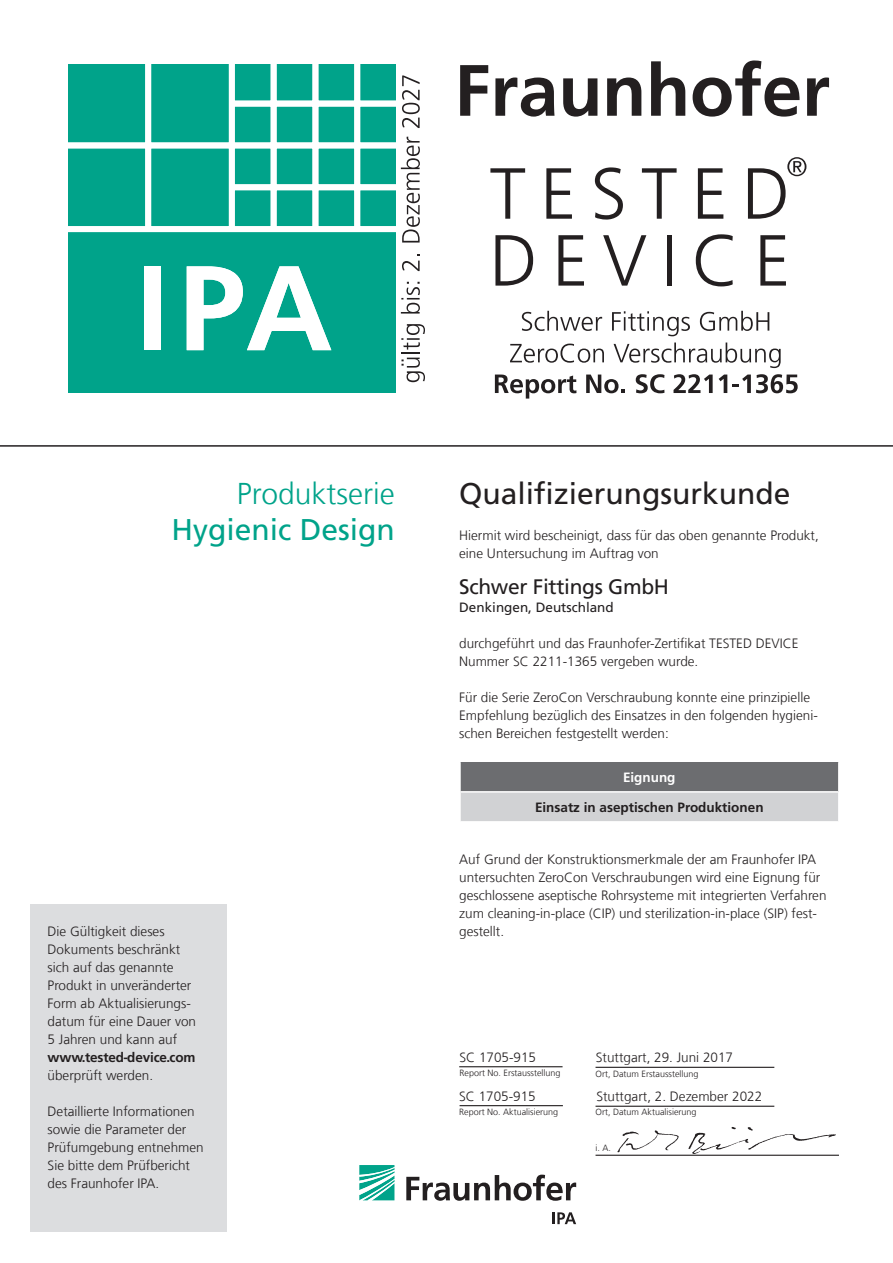
<style>
.page{position:relative;width:893px;height:1263px;background:#fff}
.page>*{position:absolute;margin:0;border:0;box-sizing:border-box;transform-origin:0 0}
.t1{font:30px "Frutiger LT Com";color:#231f20}
.t2{font:30px "Frutiger LT Com";color:#00a38a}
.t3{font:300 30px "Frutiger LT Com";color:#00a38a}
.t4{font:21px "Frutiger LT Com";letter-spacing:-.015em;color:#231f20}
.t5{font:300 13.5px/18px "Frutiger LT Com";color:#231f20}
.t6{font:700 13.5px "Frutiger LT Com";color:#231f20}
.t7{font:13.5px "Frutiger LT Com";color:#231f20}
.t8{font:700 13.5px "Frutiger LT Com";color:#fff}
.t9{font:300 9px "Frutiger LT Com";color:#231f20}
</style>
<div class="page">
<svg style="left:617px;top:1130px;width:62px;height:23px"></svg>
<svg style="left:688px;top:1127px;width:148px;height:27px"></svg>
<hr style="left:0;top:445px;width:893px;height:2px;background:#231f20">
<svg style="left:359px;top:1165px;width:35px;height:35px"></svg>
<svg style="left:406px;top:1174px;width:170px;height:27px"></svg>
<svg style="left:552px;top:1212px;width:24px;height:12px"></svg>
<hr style="left:595px;top:1155px;width:244px;height:1px;background:#231f20">
<hr style="left:595px;top:1067px;width:179px;height:1px;background:#231f20">
<hr style="left:595px;top:1106px;width:179px;height:1px;background:#231f20">
<hr style="left:459px;top:1066px;width:104px;height:1px;background:#231f20">
<hr style="left:460px;top:1105px;width:103px;height:1px;background:#231f20">
<div style="left:68px;top:65px;width:327px;height:328px;background:#00a38a"></div>
<div style="left:229px;top:51px;width:6px;height:178px;background:#fff"></div>
<div style="left:232px;top:184px;width:172px;height:6px;background:#fff"></div>
<div style="left:232px;top:101px;width:172px;height:6px;background:#fff"></div>
<div style="left:354px;top:51px;width:6px;height:178px;background:#fff"></div>
<div style="left:271px;top:51px;width:6px;height:178px;background:#fff"></div>
<div style="left:312px;top:51px;width:6px;height:178px;background:#fff"></div>
<div style="left:145px;top:51px;width:6px;height:178px;background:#fff"></div>
<div style="left:60px;top:142px;width:344px;height:6px;background:#fff"></div>
<div style="left:60px;top:226px;width:344px;height:6px;background:#fff"></div>
<div style="left:144px;top:266px;width:17px;height:84px;background:#fff"></div>
<svg style="left:187px;top:266px;width:144px;height:84px"></svg>
<svg style="left:460px;top:65px;width:28px;height:51px"></svg>
<svg style="left:495px;top:78px;width:59px;height:39px"></svg>
<svg style="left:563px;top:78px;width:34px;height:39px"></svg>
<svg style="left:607px;top:78px;width:34px;height:38px"></svg>
<svg style="left:651px;top:61px;width:34px;height:55px"></svg>
<svg style="left:693px;top:60px;width:106px;height:57px"></svg>
<svg style="left:807px;top:78px;width:22px;height:38px"></svg>
<svg style="left:490px;top:168px;width:35px;height:51px"></svg>
<svg style="left:546px;top:168px;width:26px;height:51px"></svg>
<svg style="left:595px;top:167px;width:28px;height:53px"></svg>
<svg style="left:642px;top:168px;width:35px;height:51px"></svg>
<svg style="left:698px;top:168px;width:25px;height:51px"></svg>
<svg style="left:495px;top:235px;width:38px;height:51px"></svg>
<svg style="left:558px;top:235px;width:26px;height:51px"></svg>
<svg style="left:603px;top:235px;width:43px;height:51px"></svg>
<div style="left:667px;top:235px;width:5px;height:51px;background:#231f20"></div>
<svg style="left:696px;top:234px;width:37px;height:52px"></svg>
<svg style="left:760px;top:235px;width:26px;height:51px"></svg>
<svg style="left:748px;top:157px;width:58px;height:62px"></svg>
<svg style="left:522px;top:311px;width:80px;height:20px"></svg>
<svg style="left:612px;top:311px;width:78px;height:25px"></svg>
<svg style="left:700px;top:311px;width:69px;height:20px"></svg>
<svg style="left:510px;top:344px;width:94px;height:19px"></svg>
<svg style="left:614px;top:342px;width:167px;height:26px"></svg>
<svg style="left:495px;top:375px;width:81px;height:24px"></svg>
<svg style="left:586px;top:375px;width:39px;height:18px"></svg>
<svg style="left:636px;top:374px;width:28px;height:19px"></svg>
<svg style="left:673px;top:374px;width:40px;height:19px"></svg>
<svg style="left:719px;top:374px;width:79px;height:19px"></svg>
<svg style="left:401px;top:324px;width:24px;height:58px"></svg>
<svg style="left:401px;top:282px;width:19px;height:32px"></svg>
<svg style="left:402px;top:254px;width:18px;height:17px"></svg>
<svg style="left:401px;top:137px;width:19px;height:106px"></svg>
<svg style="left:402px;top:76px;width:18px;height:52px"></svg>
<div style="left:460px;top:762px;width:379px;height:30px;background:#6c6d70"></div>
<div style="left:460px;top:792px;width:379px;height:30px;background:#d1d2d4"></div>
<hr style="left:459px;top:791px;width:379px;height:2px;background:#fff">
<hr style="left:459px;top:762px;width:2px;height:29px;background:#fff">
<hr style="left:459px;top:793px;width:2px;height:28px;background:#fff">
<hr style="left:838px;top:762px;width:1px;height:30px;background:#fff">
<svg style="left:838px;top:792px;width:1px;height:29px"></svg>
<hr style="left:459px;top:821px;width:380px;height:1px;background:#fff">
<div style="left:30px;top:905px;width:196px;height:327px;background:#dcdddf"></div>
<h1 class="t3" style="left:237px;top:476px;width:159px">Produktserie</h1>
<h1 class="t2" style="left:171px;top:512px;width:225px">Hygienic Design</h1>
<p class="t5" style="left:48px;top:922px;width:150px">Die Gültigkeit dieses<br>Dokuments beschränkt sich auf das genannte<br>Produkt in unveränderter<br>Form ab Aktualisierungs&shy;datum für eine Dauer von<br>5 Jahren und kann auf</p>
<p class="t6" style="left:48px;top:1049px;width:149px">www.tested-device.com</p>
<p class="t5" style="left:48px;top:1066px;width:107px">überprüft werden.</p>
<p class="t5" style="left:48px;top:1102px;width:158px">Detaillierte Informationen sowie die Parameter der<br>Prüfumgebung entnehmen<br>Sie bitte dem Prüfbericht des Fraunhofer IPA.</p>
<p class="t5" style="left:98px;top:994px;width:97px">Ers aus t llungs-</p>
<h1 class="t1" style="left:459px;top:476px;width:333px">Qualifizierungsurkunde</h1>
<p class="t5" style="left:459px;top:526px;width:361px">Hiermit wird bescheinigt, dass für das oben genannte Produkt, eine Untersuchung im Auftrag von</p>
<h2 class="t4" style="left:459px;top:574px;width:211px">Schwer Fittings GmbH</h2>
<p class="t7" style="left:459px;top:599px;width:156px">Denkingen, Deutschland</p>
<p class="t5" style="left:459px;top:634px;width:341px">durchgeführt und das Fraunhofer-Zertifikat TESTED DEVICE<br>Nummer SC 2211-1365 vergeben wurde.</p>
<p class="t5" style="left:459px;top:688px;width:360px">Für die Serie ZeroCon Verschraubung konnte eine prinzipielle<br>Empfehlung bezüglich des Einsatzes in den folgenden hygieni&shy;schen Bereichen festgestellt werden:</p>
<p class="t8" style="left:623px;top:769px;width:54px">Eignung</p>
<p class="t6" style="left:535px;top:799px;width:230px">Einsatz in aseptischen Produktionen</p>
<p class="t5" style="left:459px;top:850px;width:369px">Auf Grund der Konstruktionsmerkmale der am Fraunhofer IPA untersuchten ZeroCon Verschraubungen wird eine Eignung für geschlossene aseptische Rohrsysteme mit integrierten Verfahren zum cleaning-in-place (CIP) und sterilization-in-place (SIP) fest&shy;gestellt.</p>
<p class="t5" style="left:460px;top:1048px;width:78px">SC 1705-915</p>
<p class="t5" style="left:596px;top:1048px;width:139px">Stuttgart, 29. Juni 2017</p>
<p class="t9" style="left:460px;top:1068px;width:103px">Report No. Erstausstellung</p>
<p class="t9" style="left:595px;top:1069px;width:105px">Ort, Datum Erstausstellung</p>
<p class="t9" style="left:459px;top:1107px;width:101px">Report No. Aktualisierung</p>
<p class="t5" style="left:459px;top:1087px;width:78px">SC 1705-915</p>
<p class="t5" style="left:596px;top:1087px;width:167px">Stuttgart, 2. Dezember 2022</p>
<p class="t9" style="left:595px;top:1107px;width:103px">Ort, Datum Aktualisierung</p>
<p class="t9" style="left:595px;top:1142px;width:17px">i. A.</p>
</div>
